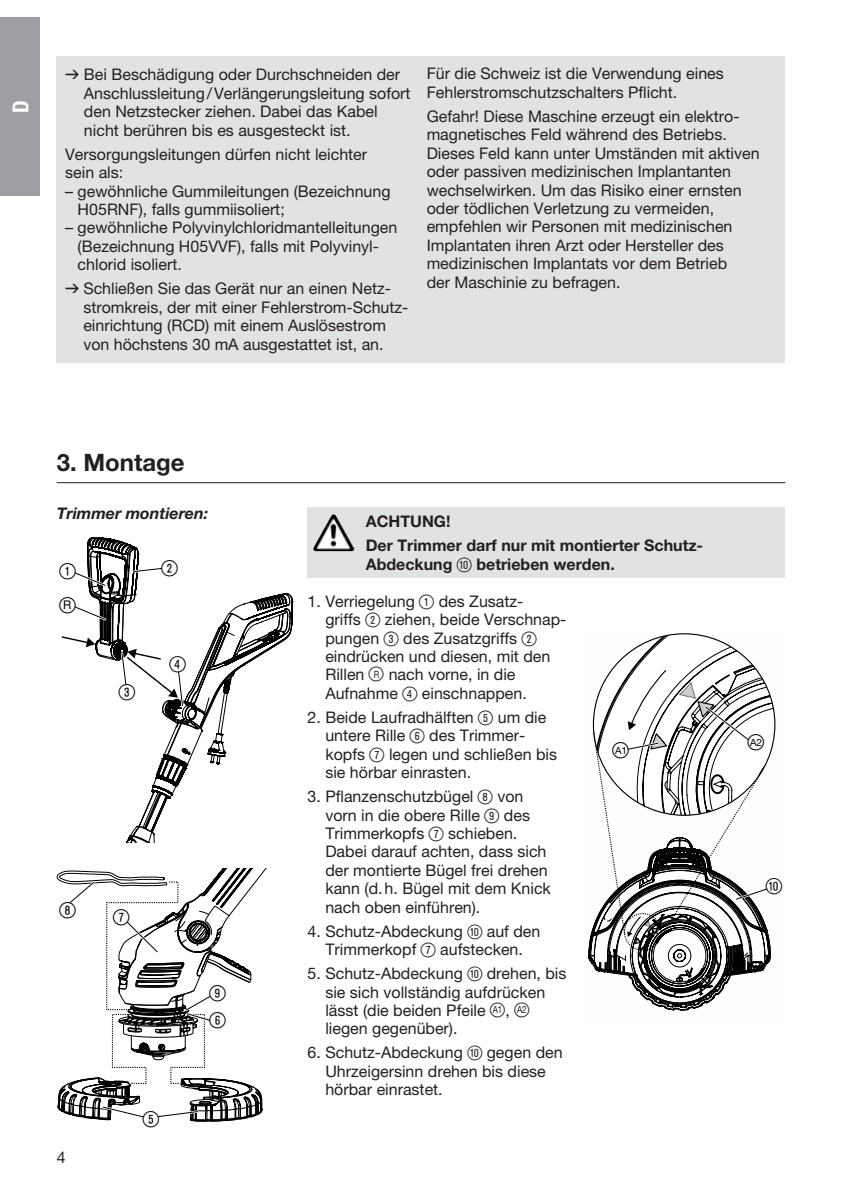
<style>
.page{position:relative;width:842px;height:1191px;background:#fff}
.page>*{position:absolute;margin:0;border:0;box-sizing:border-box;transform-origin:0 0}
.t1{font:700 24px "GARDENA Pro";color:#231f20}
.t2{font:22px/34px "Ziffernim Kreisund Quadrat BQ";color:#000}
.t3{font:22px "GARDENA Pro Bo Cond";color:#fff}
.t4{font:16px/18.4px "GARDENA Pro";color:#231f20}
.t5{font:700 16px/24px "GARDENA Pro";color:#231f20}
.t6{font:italic 700 16px "GARDENA Pro";color:#231f20}
.t7{font:10px "GARDENA Pro";color:#000}
.s1{font-family:"Formdruck"}
.s2{font-family:"Ziffernim Kreisund Quadrat BQ";font-weight:400;font-size:20px}
.s3{font-family:"Ziffernim Kreisund Quadrat BQ";font-size:20px}
.s4{font-size:10px}
.s5{font-family:"Ziffernim Kreisund Quadrat BQ";font-size:22px}
</style>
<div class="page">
<div style="left:57px;top:57px;width:728px;height:306px;background:#e1e2e4"></div>
<hr style="left:57px;top:482px;width:728px;height:1px;background:#231f20">
<div style="left:308px;top:507px;width:477px;height:71px;background:#e1e2e4"></div>
<svg style="left:61px;top:537px;width:232px;height:306px"></svg>
<svg style="left:57px;top:868px;width:210px;height:254px"></svg>
<img style="left:315px;top:514px;width:18px;height:31px">
<svg style="left:612px;top:633px;width:144px;height:35px"></svg>
<svg style="left:588px;top:668px;width:188px;height:343px"></svg>
<div style="left:0;top:17px;width:40px;height:179px;background:#9d9fa2"></div>
<h2 class="t3" style="left:7px;top:113px;width:14px;rotate:-90deg">D</h2>
<p class="t4" style="left:84px;top:65px;width:328px;text-indent:-19px"><span class="s1">v</span> Bei Beschädigung oder Durchschneiden der Anschlussleitung/Verlängerungsleitung sofort den Netzstecker ziehen. Dabei das Kabel nicht berühren bis es ausgesteckt ist.</p>
<p class="t4" style="left:65px;top:145px;width:303px">Versorgungsleitungen dürfen nicht leichter sein als:</p>
<p class="t4" style="left:78px;top:181px;width:314px;text-indent:-12px">– gewöhnliche Gummileitungen (Bezeichnung<br>H05RNF), falls gummiisoliert;</p>
<p class="t4" style="left:78px;top:218px;width:321px;text-indent:-12px">– gewöhnliche Polyvinylchloridmantelleitungen (Bezeichnung H05VVF), falls mit Polyvinyl&shy;chlorid isoliert.</p>
<p class="t4" style="left:83px;top:279px;width:327px;text-indent:-18px"><span class="s1">v</span> Schließen Sie das Gerät nur an einen Netz&shy;stromkreis, der mit einer Fehlerstrom-Schutz&shy;einrichtung (RCD) mit einem Auslösestrom von höchstens 30 mA ausgestattet ist, an.</p>
<p class="t4" style="left:427px;top:64px;width:299px">Für die Schweiz ist die Verwendung eines<br>Fehlerstromschutzschalters Pflicht.</p>
<p class="t4" style="left:427px;top:107px;width:334px">Gefahr! Diese Maschine erzeugt ein elektro&shy;magnetisches Feld während des Betriebs.<br>Dieses Feld kann unter Umständen mit aktiven oder passiven medizinischen Implantanten wechselwirken. Um das Risiko einer ernsten oder tödlichen Verletzung zu vermeiden, empfehlen wir Personen mit medizinischen Implantaten ihren Arzt oder Hersteller des medizinischen Implantats vor dem Betrieb<br>der Maschinie zu befragen.</p>
<h1 class="t1" style="left:57px;top:447px;width:130px">3. Montage</h1>
<p class="t6" style="left:57px;top:503px;width:153px">Trimmer montieren:</p>
<h2 class="t2" style="left:59px;top:554px;width:18px">1 ß<sup>R</sup></h2>
<h2 class="t2" style="left:161px;top:551px;width:18px">2</h2>
<h2 class="t2" style="left:119px;top:675px;width:18px">3</h2>
<h2 class="t2" style="left:169px;top:647px;width:18px">4</h2>
<h2 class="t2" style="left:60px;top:893px;width:18px">8</h2>
<h2 class="t2" style="left:113px;top:901px;width:18px">7</h2>
<p class="t4" style="left:57px;top:1147px;width:10px">4</p>
<h2 class="t2" style="left:143px;top:1102px;width:18px">5</h2>
<h2 class="t2" style="left:209px;top:980px;width:18px;line-height:26.8px">9<br>6</h2>
<p class="t5" style="left:366px;top:509px;width:335px">ACHTUNG!<br>Der Trimmer darf nur mit montierter Schutz--</p>
<p class="t5" style="left:366px;top:551px;width:251px">Abdeckung <span class="s2">0</span> betrieben werden.</p>
<p class="t4" style="left:325px;top:591px;width:243px;text-indent:-18px">1. Verriegelung <span class="s3">1</span> des Zusatz-<br>griffs <span class="s3">2</span> ziehen, beide Verschnap&shy;pungen <span class="s3">3</span> des Zusatzgriffs <span class="s3">2 </span>eindrücken und diesen, mit den<br>Rillen <span class="s3">ß</span><span class="s4">R</span> nach vorne, in die<br>Aufnahme <span class="s3">4</span> einschnappen.</p>
<p class="t4" style="left:325px;top:707px;width:233px;text-indent:-18px">2. Beide Laufradhälften <span class="s3">5</span> um die untere Rille <span class="s3">6</span> des Trimmer&shy;kopfs <span class="s3">7</span> legen und schließen bis sie hörbar einrasten.</p>
<p class="t4" style="left:325px;top:787px;width:227px;text-indent:-18px">3. Pflanzenschutzbügel <span class="s3">8</span> von vorn in die obere Rille <span class="s3">9</span> des<br>Trimmerkopfs <span class="s3">7</span> schieben.<br>Dabei darauf achten, dass sich der montierte Bügel frei drehen kann (d.h. Bügel mit dem Knick nach oben einführen).</p>
<p class="t4" style="left:308px;top:921px;width:234px;text-align:center">4. Schutz-Abdeckung <span class="s3">0</span> auf den<br>Trimmerkopf <span class="s3">7</span> aufstecken.</p>
<p class="t4" style="left:325px;top:964px;width:243px;text-indent:-18px">5. Schutz-Abdeckung <span class="s3">0</span> drehen, bis sie sich vollständig aufdrücken lässt (die beiden Pfeile <span class="s3">ß</span><sup>A1</sup> , <span class="s3">ß</span><sup>A2 </sup>liegen gegenüber).</p>
<p class="t4" style="left:325px;top:1043px;width:239px;text-indent:-18px">6. Schutz-Abdeckung <span class="s3">0</span> gegen den<br>Uhrzeigersinn drehen bis diese hörbar einrastet.</p>
<p class="t7" style="left:612px;top:744px;width:18px"><span class="s5">ß</span>A 1</p>
<p class="t7" style="left:748px;top:736px;width:18px"><span class="s5">ß</span>A 2</p>
<h2 class="t2" style="left:766px;top:869px;width:18px">0</h2>
</div>
